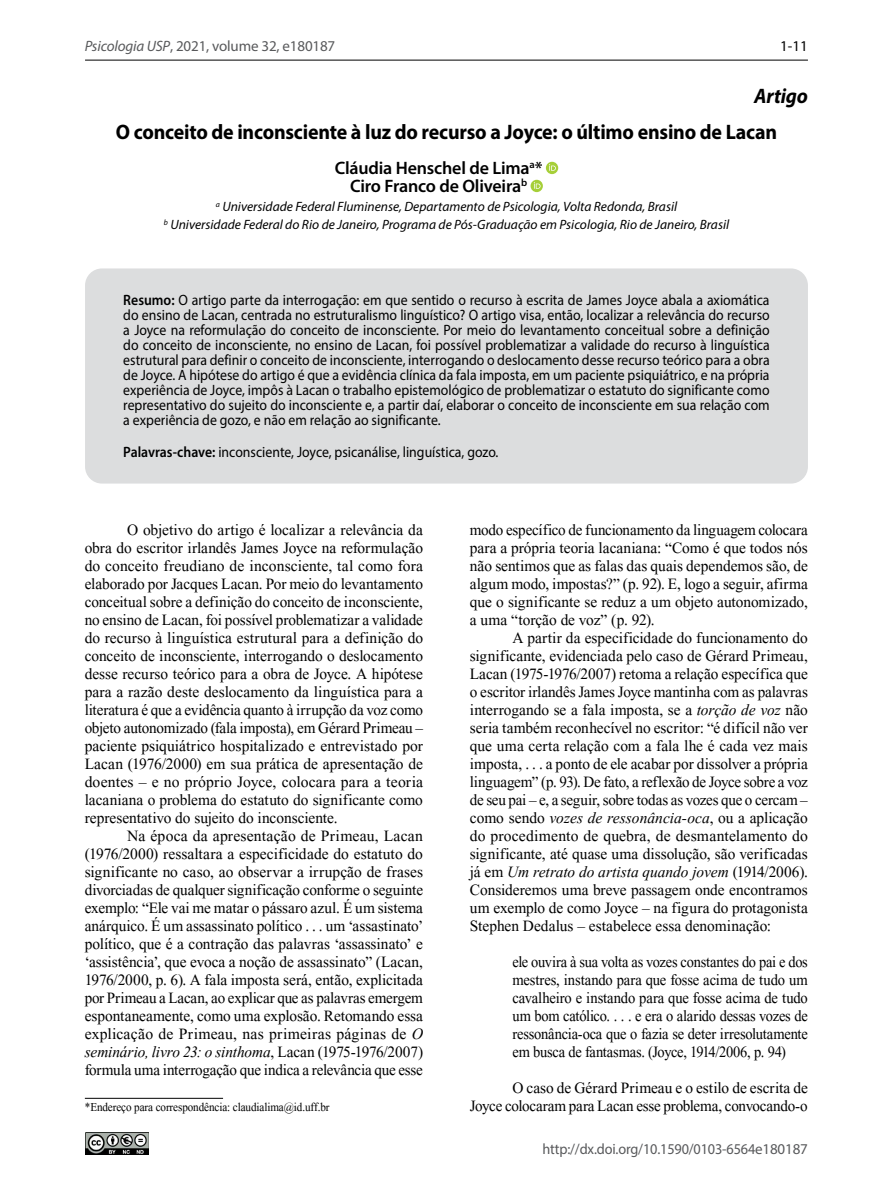
<style>
.page{position:relative;width:893px;height:1191px;background:#fff}
.page>*{position:absolute;margin:0;border:0;box-sizing:border-box;transform-origin:0 0}
.t1{font:700 21px "Myriad Pro";letter-spacing:-.01em;color:#000;scale:.95 1}
.t2{font:italic 700 21px "Myriad Pro";letter-spacing:-.01em;color:#000;scale:.95 1}
.t3{font:19.5px/18px "Aparajita";letter-spacing:-.005em;color:#000;text-align:justify}
.t4{font:19.5px/18px "Aparajita";letter-spacing:-.005em;color:#000;text-align:justify;scale:.92 1}
.t5{font:19.5px/18px "Aparajita";letter-spacing:-.005em;color:#000;text-align:justify;scale:.96 1}
.t6{font:600 18px/18px "Myriad Pro";letter-spacing:-.01em;color:#000;text-align:center}
.t7{font:15px/15px "Myriad Pro";color:#000;text-align:justify;scale:.92 1}
.t8{font:15px "Aparajita";letter-spacing:-.005em;color:#000;scale:.92 1}
.t9{font:15px "Myriad Pro";letter-spacing:-.01em;color:#58595b;scale:.95 1}
.t10{font:15px "Myriad Pro";letter-spacing:-.01em;color:#58595b}
.t11{font:15px "Myriad Pro";color:#000}
.t12{font:italic 13.5px/18px "Myriad Pro";color:#000;text-align:center}
.s1{font-style:italic}
.s2{font-weight:600}
</style>
<div class="page">
<hr style="left:85px;top:60px;width:723px;height:1px;background:#000">
<img style="left:85px;top:1132px;width:63px;height:23px">
<div style="left:85px;top:268px;width:723px;height:215px;background:#dcddde;border-radius:17px"></div>
<div style="left:546px;top:162px;width:12px;height:12px;background:#a6cf38;border-radius:50%"></div>
<svg style="left:549px;top:164px;width:7px;height:7px"></svg>
<div style="left:531px;top:180px;width:12px;height:12px;background:#a6cf38;border-radius:50%"></div>
<svg style="left:534px;top:182px;width:7px;height:7px"></svg>
<hr style="left:85px;top:1098px;width:138px;height:1px;background:#000">
<p class="t10" style="left:85px;top:37px;width:252px"><span class="s1">Psicologia USP</span>, 2021, volume 32, e180187</p>
<p class="t11" style="left:780px;top:37px;width:29px">1-11</p>
<p class="t2" style="left:754px;top:82px;width:58px">Artigo</p>
<p class="t1" style="left:116px;top:118px;width:698px">O conceito de inconsciente à luz do recurso a Joyce: o último ensino de Lacan</p>
<p class="t6" style="left:335px;top:159px;width:209px">Cláudia Henschel de Lima<sup>a</sup>*<br>Ciro Franco de Oliveira<sup>b</sup></p>
<p class="t12" style="left:164px;top:197px;width:567px"><sup>a</sup> Universidade Federal Fluminense, Departamento de Psicologia, Volta Redonda, Brasil<br><sup>b</sup> Universidade Federal do Rio de Janeiro, Programa de Pós-Graduação em Psicologia, Rio de Janeiro, Brasil</p>
<p class="t7" style="left:123px;top:292px;width:704px"><span class="s2">Resumo:</span> O artigo parte da interrogação: em que sentido o recurso à escrita de James Joyce abala a axiomática do ensino de Lacan, centrada no estruturalismo linguístico? O artigo visa, então, localizar a relevância do recurso a Joyce na reformulação do conceito de inconsciente. Por meio do levantamento conceitual sobre a definição do conceito de inconsciente, no ensino de Lacan, foi possível problematizar a validade do recurso à linguística estrutural para definir o conceito de inconsciente, interrogando o deslocamento desse recurso teórico para a obra de Joyce. A hipótese do artigo é que a evidência clínica da fala imposta, em um paciente psiquiátrico, e na própria experiência de Joyce, impôs à Lacan o trabalho epistemológico de problematizar o estatuto do significante como representativo do sujeito do inconsciente e, a partir daí, elaborar o conceito de inconsciente em sua relação com a experiência de gozo, e não em relação ao significante.</p>
<p class="t7" style="left:123px;top:444px;width:409px"><span class="s2">Palavras-chave:</span> inconsciente, Joyce, psicanálise, linguística, gozo.</p>
<p class="t3" style="left:85px;top:522px;width:340px;text-indent:43px">O objetivo do artigo é localizar a relevância da obra do escritor irlandês James Joyce na reformulação do conceito freudiano de inconsciente, tal como fora elaborado por Jacques Lacan. Por meio do levantamento conceitual sobre a definição do conceito de inconsciente, no ensino de Lacan, foi possível problematizar a validade do recurso à linguística estrutural para a definição do conceito de inconsciente, interrogando o deslocamento desse recurso teórico para a obra de Joyce. A hipótese para a razão deste deslocamento da linguística para a literatura é que a evidência quanto à irrupção da voz como objeto autonomizado (fala imposta), em Gérard Primeau – paciente psiquiátrico hospitalizado e entrevistado por Lacan (1976/2000) em sua prática de apresentação de doentes – e no próprio Joyce, colocara para a teoria lacaniana o problema do estatuto do significante como representativo do sujeito do inconsciente.</p>
<p class="t3" style="left:85px;top:828px;width:340px;text-indent:43px">Na época da apresentação de Primeau, Lacan (1976/2000) ressaltara a especificidade do estatuto do significante no caso, ao observar a irrupção de frases divorciadas de qualquer significação conforme o seguinte exemplo: “Ele vai me matar o pássaro azul. É um sistema anárquico. É um assassinato político . . . um ‘assastinato’ político, que é a contração das palavras ‘assassinato’ e ‘assistência’, que evoca a noção de assassinato” (Lacan, 1976/2000, p. 6). A fala imposta será, então, explicitada por Primeau a Lacan, ao explicar que as palavras emergem espontaneamente, como uma explosão. Retomando essa explicação de Primeau, nas primeiras páginas de <span class="s1">O seminário, livro 23: o sinthoma</span>, Lacan (1975-1976/2007) formula uma interrogação que indica a relevância que esse</p>
<p class="t8" style="left:85px;top:1098px;width:268px">*Endereço para correspondência: claudialima@id.uff.br</p>
<p class="t5" style="left:470px;top:522px;width:354px">modo específico de funcionamento da linguagem colocara para a própria teoria lacaniana: “Como é que todos nós não sentimos que as falas das quais dependemos são, de algum modo, impostas?” (p. 92). E, logo a seguir, afirma que o significante se reduz a um objeto autonomizado, a uma “torção de voz” (p. 92).</p>
<p class="t3" style="left:470px;top:630px;width:340px;text-indent:43px">A partir da especificidade do funcionamento do significante, evidenciada pelo caso de Gérard Primeau, Lacan (1975-1976/2007) retoma a relação específica que o escritor irlandês James Joyce mantinha com as palavras interrogando se a fala imposta, se a <span class="s1">torção de voz</span> não seria também reconhecível no escritor: “é difícil não ver que uma certa relação com a fala lhe é cada vez mais imposta, . . . a ponto de ele acabar por dissolver a própria linguagem” (p. 93). De fato, a reflexão de Joyce sobre a voz de seu pai – e, a seguir, sobre todas as vozes que o cercam – como sendo <span class="s1">vozes de ressonância-oca</span>, ou a aplicação do procedimento de quebra, de desmantelamento do significante, até quase uma dissolução, são verificadas já em <span class="s1">Um retrato do artista quando jovem</span> (1914/2006).<br>Consideremos uma breve passagem onde encontramos um exemplo de como Joyce – na figura do protagonista Stephen Dedalus – estabelece essa denominação:</p>
<p class="t4" style="left:512px;top:954px;width:323px">ele ouvira à sua volta as vozes constantes do pai e dos mestres, instando para que fosse acima de tudo um cavalheiro e instando para que fosse acima de tudo um bom católico. . . . e era o alarido dessas vozes de ressonância-oca que o fazia se deter irresolutamente em busca de fantasmas. (Joyce, 1914/2006, p. 94)</p>
<p class="t3" style="left:470px;top:1080px;width:340px;text-align:right">O caso de Gérard Primeau e o estilo de escrita de<br>Joyce colocaram para Lacan esse problema, convocando-o</p>
<p class="t9" style="left:542px;top:1139px;width:281px">http://dx.doi.org/10.1590/0103-6564e180187</p>
</div>
